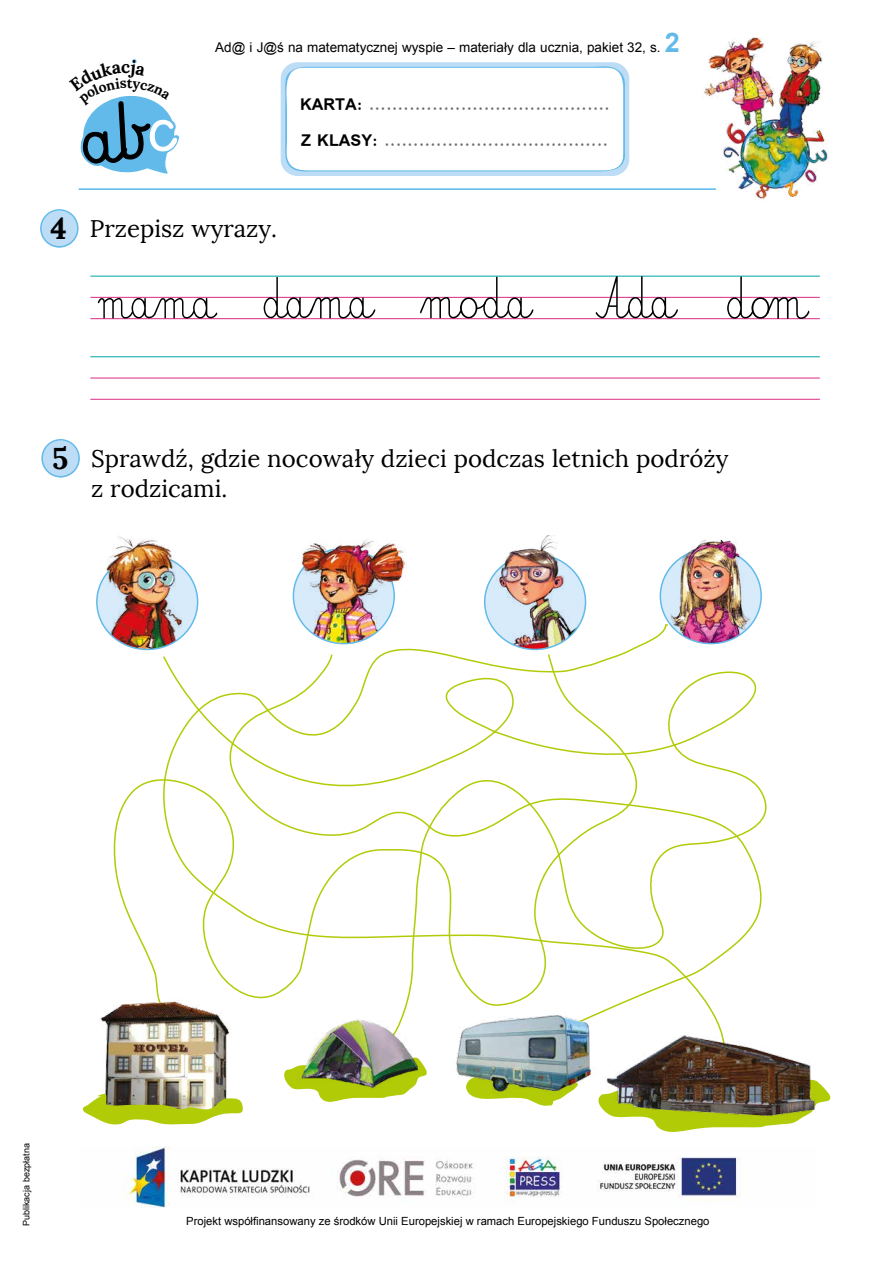
<style>
.page{position:relative;width:893px;height:1263px;background:#fff}
.page>*{position:absolute;margin:0;border:0;box-sizing:border-box;transform-origin:0 0}
.t1{font:700 30px "Lora";color:#000}
.t2{font:24px/30px "Lora";color:#000}
.t3{font:700 18px/35.2px "Simplified Arabic";color:#706f6f}
.t4{font:700 17.55px "Lora";color:#000}
.t5{font:700 13.95px "Lora";color:#000}
.t6{font:13.5px "Arial";color:#000}
.t7{font:11.25px "Arial";color:#000}
.t8{font:9px "Arial";color:#000}
.s1{font-weight:700;font-size:27px;color:#62baea}
.s2{color:#000}
.s3{font-weight:700;font-size:30px}
</style>
<div class="page">
<hr style="left:79px;top:188px;width:637px;height:2px;background:#53b9e9">
<div style="left:281px;top:62px;width:348px;height:114px;background:#bcddf5;border-radius:17px"></div>
<svg style="left:282px;top:66px;width:343px;height:107px;background:#f8fbfe"></svg>
<img style="left:703px;top:37px;width:125px;height:162px">
<img style="left:123px;top:1147px;width:617px;height:60px">
<svg style="left:41px;top:439px;width:39px;height:38px"></svg>
<img style="left:297px;top:617px;width:93px;height:6px">
<img style="left:293px;top:540px;width:113px;height:77px">
<img style="left:108px;top:570px;width:90px;height:79px">
<img style="left:96px;top:536px;width:90px;height:97px">
<img style="left:660px;top:580px;width:101px;height:60px">
<img style="left:487px;top:573px;width:98px;height:50px">
<img style="left:485px;top:536px;width:91px;height:82px">
<img style="left:659px;top:539px;width:100px;height:63px">
<hr style="left:90px;top:276px;width:730px;height:1px;background:#00a5a5">
<hr style="left:90px;top:297px;width:730px;height:1px;background:#dd4290">
<hr style="left:90px;top:318px;width:730px;height:1px;background:#dd4290">
<hr style="left:90px;top:356px;width:730px;height:1px;background:#00a5a5">
<hr style="left:90px;top:377px;width:730px;height:2px;background:#dd4290">
<hr style="left:90px;top:399px;width:730px;height:1px;background:#dd4290">
<svg style="left:98px;top:298px;width:120px;height:20px"></svg>
<svg style="left:264px;top:277px;width:111px;height:41px"></svg>
<svg style="left:420px;top:277px;width:113px;height:41px"></svg>
<svg style="left:596px;top:276px;width:82px;height:42px"></svg>
<svg style="left:727px;top:276px;width:82px;height:43px"></svg>
<img style="left:162px;top:623px;width:571px;height:403px">
<svg style="left:113px;top:653px;width:101px;height:329px"></svg>
<svg style="left:214px;top:653px;width:553px;height:371px"></svg>
<svg style="left:534px;top:1102px;width:19px;height:4px"></svg>
<svg style="left:284px;top:1058px;width:143px;height:44px"></svg>
<img style="left:100px;top:982px;width:134px;height:111px">
<img style="left:293px;top:1016px;width:125px;height:77px">
<img style="left:448px;top:1016px;width:156px;height:86px">
<img style="left:591px;top:1026px;width:240px;height:106px">
<img style="left:83px;top:1093px;width:160px;height:32px">
<svg style="left:40px;top:209px;width:39px;height:39px"></svg>
<svg style="left:80px;top:59px;width:99px;height:115px"></svg>
<p class="t4" style="left:121px;top:56px;width:11px">c</p>
<p class="t6" style="left:215px;top:38px;width:466px">Ad@ i J@ś na matematycznej wyspie – materiały dla ucznia, pakiet 32, s. <span class="s1">2</span></p>
<p class="t3" style="left:300px;top:87px;width:311px"><span class="s2">KARTA:</span> ..........................................<br><span class="s2">Z KLASY:</span> .......................................</p>
<p class="t4" style="left:116px;top:209px;width:11px">c</p>
<p class="t5" style="left:119px;top:227px;width:9px">a</p>
<h2 class="t2" style="left:51px;top:214px;width:228px"><span class="s3">4</span> Przepisz wyrazy.</h2>
<h1 class="t1" style="left:52px;top:439px;width:18px">5</h1>
<h2 class="t2" style="left:91px;top:444px;width:639px">Sprawdź, gdzie nocowały dzieci podczas letnich podróży z rodzicami.</h2>
<p class="t8" style="left:20px;top:1226px;width:84px;rotate:-90deg">Publikacja bezpłatna</p>
<p class="t7" style="left:186px;top:1213px;width:525px">Projekt współfinansowany ze środków Unii Europejskiej w ramach Europejskiego Funduszu Społecznego</p>
</div>
